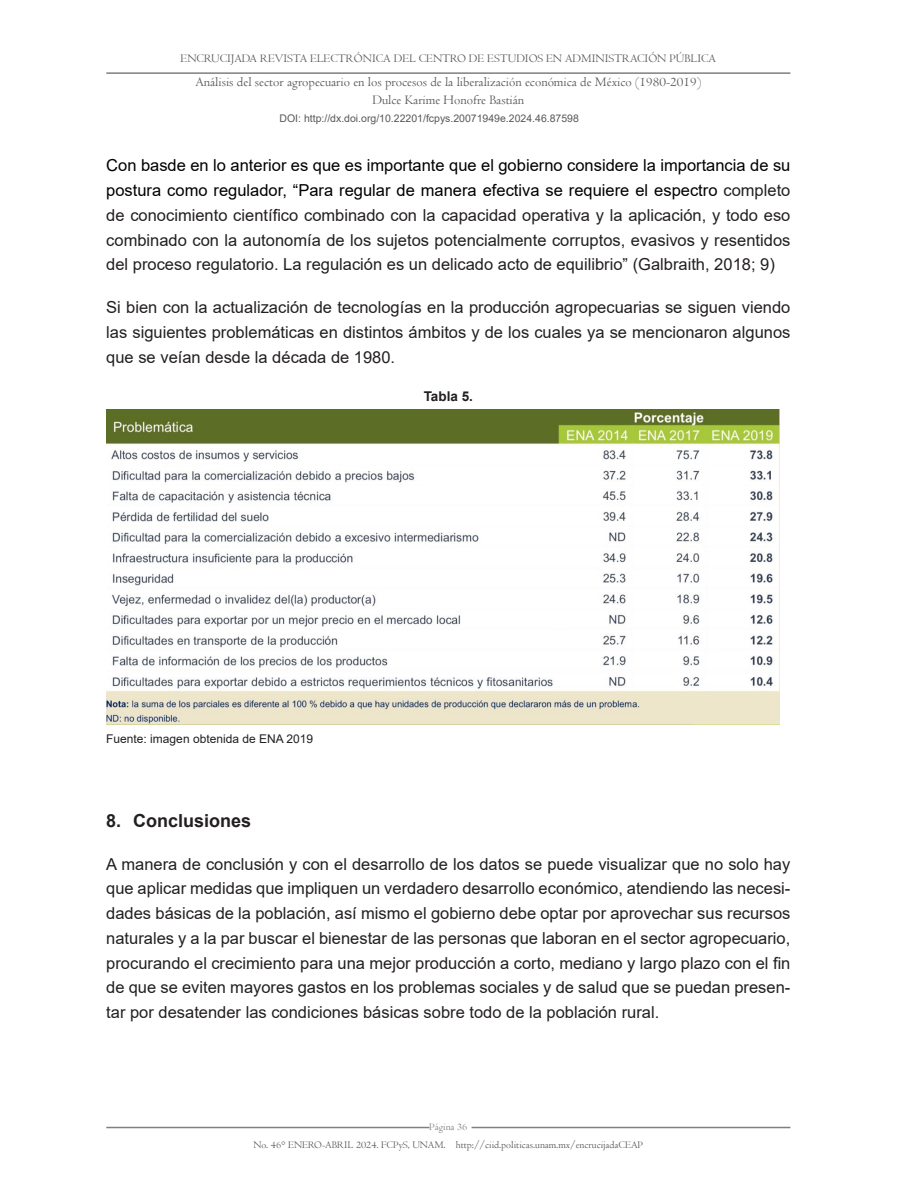
<style>
.page{position:relative;width:918px;height:1188px;background:#fff}
.page>*{position:absolute;margin:0;border:0;box-sizing:border-box;transform-origin:0 0}
.t1{font:700 18px "Arial";color:#231f20}
.Parrafos{font:16.5px/24.8px "Arial";color:#231f20;text-align:justify}
.t2{font:13.5px/18px "Centaur";color:#585858;text-align:center}
.tit_graficas{font:700 13.5px "Arial";color:#231f20}
.t3{font:12px "Centaur";color:#585858}
.nota_al_pie{font:12px "Arial";color:#231f20}
.t4{font:10.5px "Centaur";color:#585858}
.t5{font:10.5px "Arial";color:#585858}
.t6{font:10.5px "Centaur";color:#7f7f7f}
.s1{color:#000}
</style>
<div class="page">
<hr style="left:106px;top:72px;width:684px;height:2px;background:#7f7f7f">
<hr style="left:106px;top:1127px;width:323px;height:1px;background:#7f7f7f">
<hr style="left:472px;top:1127px;width:318px;height:1px;background:#7f7f7f">
<img style="left:106px;top:410px;width:673px;height:315px">
<p class="t3" style="left:181px;top:51px;width:537px">ENCRUCIJADA REVISTA ELECTRÓNICA DEL CENTRO DE ESTUDIOS EN ADMINISTRACIÓN PÚBLICA</p>
<p class="t2" style="left:195px;top:73px;width:507px">Análisis del sector agropecuario en los procesos de la liberalización económica de México (1980-2019)<br>Dulce Karime Honofre Bastián</p>
<p class="t5" style="left:279px;top:112px;width:301px">DOI: http://dx.doi.org/10.22201/fcpys.20071949e.2024.46.87598</p>
<p class="Parrafos" style="left:106px;top:153px;width:686px"><span class="s1">Con basde en lo anterior es que es importante que el gobierno considere la importancia de su postura como regulador, “Para regular de manera efectiva se requiere el espectro</span> completo de conocimiento científico combinado con la capacidad operativa y la aplicación, y todo eso combinado con la autonomía de los sujetos potencialmente corruptos, evasivos y resentidos del proceso regulatorio. La regulación es un delicado acto de equilibrio” (Galbraith, 2018; 9)</p>
<p class="Parrafos" style="left:106px;top:295px;width:686px">Si bien con la actualización de tecnologías en la producción agropecuarias se siguen viendo las siguientes problemáticas en distintos ámbitos y de los cuales ya se mencionaron algunos que se veían desde la década de 1980.</p>
<p class="tit_graficas" style="left:424px;top:387px;width:51px">Tabla 5.</p>
<p class="nota_al_pie" style="left:106px;top:730px;width:208px">Fuente: imagen obtenida de ENA 2019</p>
<p class="t1" style="left:106px;top:808px;width:147px">8. Conclusiones</p>
<p class="Parrafos" style="left:106px;top:851px;width:686px">A manera de conclusión y con el desarrollo de los datos se puede visualizar que no solo hay que aplicar medidas que impliquen un verdadero desarrollo económico, atendiendo las necesi&shy;dades básicas de la población, así mismo el gobierno debe optar por aprovechar sus recursos naturales y a la par buscar el bienestar de las personas que laboran en el sector agropecuario, procurando el crecimiento para una mejor producción a corto, mediano y largo plazo con el fin de que se eviten mayores gastos en los problemas sociales y de salud que se puedan presen&shy;tar por desatender las condiciones básicas sobre todo de la población rural.</p>
<p class="t6" style="left:429px;top:1120px;width:40px">Página 36</p>
<p class="t4" style="left:254px;top:1138px;width:391px">No. 46° ENERO-ABRIL 2024. FCPyS, UNAM. http://ciid.politicas.unam.mx/encrucijadaCEAP</p>
</div>
